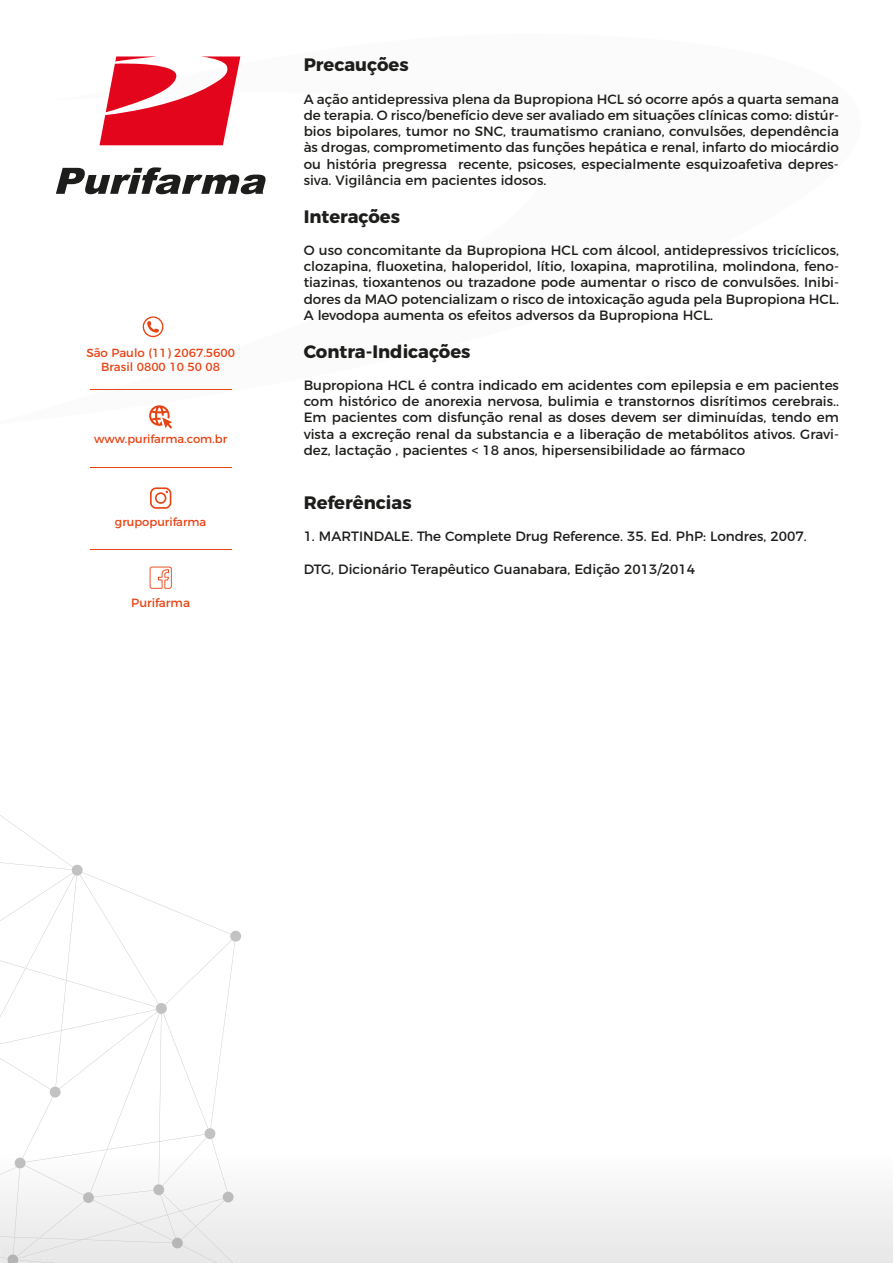
<style>
.page{position:relative;width:893px;height:1263px;background:#fff}
.page>*{position:absolute;margin:0;border:0;box-sizing:border-box;transform-origin:0 0}
.t1{font:700 18px "Montserrat";color:#1d1d1b}
.t2{font:13.5px/16.2px "Montserrat";color:#1d1d1b;text-align:justify}
.t3{font:12px "Montserrat";color:#e74313}
.t4{font:11.85px/14.4px "Montserrat";color:#e74313;text-align:center}
.t5{font:11.55px "Montserrat";color:#e74313}
</style>
<div class="page">
<div style="left:18px;top:1198px;width:144px;height:60px;background:#ececec"></div>
<div style="left:93px;top:1200px;width:69px;height:41px;background:#eee"></div>
<img style="left:25px;top:1168px;width:59px;height:27px">
<img style="left:90px;top:1168px;width:16px;height:24px">
<img style="left:215px;top:1168px;width:13px;height:24px">
<img style="left:162px;top:1168px;width:32px;height:18px">
<img style="left:160px;top:1195px;width:2px;height:43px">
<div style="left:162px;top:1193px;width:71px;height:70px;background:#ededed"></div>
<img style="left:159px;top:1168px;width:1px;height:16px">
<img style="left:13px;top:1175px;width:7px;height:79px">
<img style="left:0;top:1168px;width:26px;height:7px">
<svg style="left:83px;top:1192px;width:11px;height:11px"></svg>
<svg style="left:223px;top:1191px;width:11px;height:11px"></svg>
<svg style="left:0;top:1254px;width:18px;height:9px"></svg>
<svg style="left:0;top:815px;width:241px;height:353px"></svg>
<svg style="left:153px;top:1184px;width:11px;height:11px"></svg>
<svg style="left:172px;top:1237px;width:11px;height:11px"></svg>
<svg style="left:150px;top:487px;width:21px;height:22px"></svg>
<svg style="left:150px;top:567px;width:22px;height:22px"></svg>
<hr style="left:90px;top:389px;width:141px;height:1px;background:#e74313">
<hr style="left:90px;top:467px;width:141px;height:1px;background:#e74313">
<hr style="left:90px;top:549px;width:141px;height:1px;background:#e74313">
<svg style="left:100px;top:56px;width:140px;height:89px"></svg>
<svg style="left:56px;top:167px;width:210px;height:27px"></svg>
<svg style="left:143px;top:316px;width:20px;height:21px"></svg>
<svg style="left:149px;top:405px;width:23px;height:24px"></svg>
<p class="t4" style="left:86px;top:344px;width:150px">São Paulo (11) 2067.5600<br>Brasil 0800 10 50 08</p>
<p class="t5" style="left:94px;top:430px;width:135px">www.purifarma.com.br</p>
<p class="t5" style="left:115px;top:513px;width:93px">grupopurifarma</p>
<p class="t3" style="left:131px;top:593px;width:60px">Purifarma</p>
<h1 class="t1" style="left:304px;top:50px;width:107px">Precauções</h1>
<p class="t2" style="left:304px;top:90px;width:537px">A ação antidepressiva plena da Bupropiona HCL só ocorre após a quarta semana de terapia. O risco/benefício deve ser avaliado em situações clínicas como: distúr&shy;bios bipolares, tumor no SNC, traumatismo craniano, convulsões, dependência às drogas, comprometimento das funções hepática e renal, infarto do miocárdio ou história pregressa recente, psicoses, especialmente esquizoafetiva depres&shy;siva. Vigilância em pacientes idosos.</p>
<h1 class="t1" style="left:304px;top:201px;width:98px">Interações</h1>
<p class="t2" style="left:304px;top:241px;width:537px">O uso concomitante da Bupropiona HCL com álcool, antidepressivos tricíclicos, clozapina, fluoxetina, haloperidol, lítio, loxapina, maprotilina, molindona, feno&shy;tiazinas, tioxantenos ou trazadone pode aumentar o risco de convulsões. Inibi&shy;dores da MAO potencializam o risco de intoxicação aguda pela Bupropiona HCL.<br>A levodopa aumenta os efeitos adversos da Bupropiona HCL.</p>
<h1 class="t1" style="left:304px;top:336px;width:168px">Contra-Indicações</h1>
<p class="t2" style="left:304px;top:376px;width:537px">Bupropiona HCL é contra indicado em acidentes com epilepsia e em pacientes com histórico de anorexia nervosa, bulimia e transtornos disrítimos cerebrais..<br>Em pacientes com disfunção renal as doses devem ser diminuídas, tendo em vista a excreção renal da substancia e a liberação de metabólitos ativos. Gravi&shy;dez, lactação , pacientes &lt; 18 anos, hipersensibilidade ao fármaco</p>
<h1 class="t1" style="left:304px;top:488px;width:110px">Referências</h1>
<p class="t2" style="left:304px;top:527px;width:505px">1. MARTINDALE. The Complete Drug Reference. 35. Ed. PhP: Londres, 2007.</p>
<p class="t2" style="left:304px;top:560px;width:393px">DTG, Dicionário Terapêutico Guanabara, Edição 2013/2014</p>
</div>
